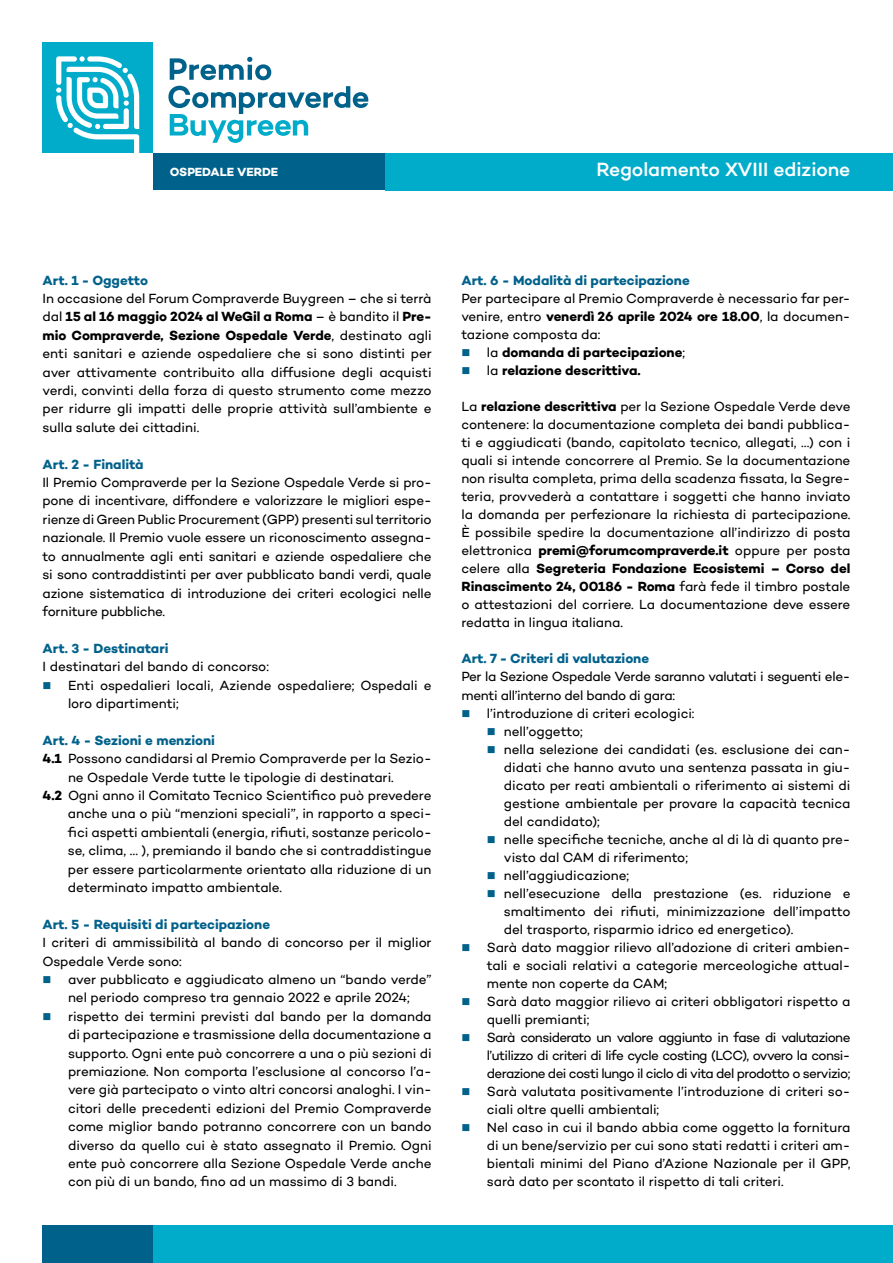
<style>
.page{position:relative;width:893px;height:1263px;background:#fff}
.page>*{position:absolute;margin:0;border:0;box-sizing:border-box;transform-origin:0 0}
.t1{font:500 19.5px "Campton";letter-spacing:-.005em;color:#fff}
.t2{font:13.5px/18px "Campton";letter-spacing:-.005em;color:#000;text-align:justify}
.t3{font:700 13.5px "Campton";color:#00618b}
.t4{font:700 13.5px "Campton";color:#000}
.t5{font:700 12px "Campton";color:#fff}
.s1{font-weight:700}
.s2{color:#00618b}
.s3{font-weight:400}
</style>
<div class="page">
<div style="left:43px;top:1226px;width:110px;height:37px;background:#00618b"></div>
<div style="left:153px;top:1226px;width:740px;height:37px;background:#00acca"></div>
<div style="left:153px;top:153px;width:233px;height:37px;background:#00618b"></div>
<div style="left:43px;top:43px;width:110px;height:110px;background:#00acca"></div>
<svg style="left:170px;top:57px;width:101px;height:23px"></svg>
<svg style="left:168px;top:86px;width:200px;height:57px"></svg>
<svg style="left:56px;top:56px;width:83px;height:97px"></svg>
<div style="left:386px;top:153px;width:507px;height:37px;background:#00acca"></div>
<p class="t5" style="left:170px;top:164px;width:110px">OSPEDALE VERDE</p>
<h1 class="t1" style="left:596px;top:157px;width:255px">Regolamento XVIII edizione</h1>
<p class="t3" style="left:43px;top:271px;width:107px">Art. 1 - Oggetto</p>
<p class="t2" style="left:43px;top:289px;width:391px;line-height:18.5px">In occasione del Forum Compraverde Buygreen – che si terrà dal <span class="s1">15 al 16 maggio 2024 al WeGil a Roma</span> – è bandito il <span class="s1">Pre&shy;mio Compraverde, Sezione Ospedale Verde</span>, destinato agli enti sanitari e aziende ospedaliere che si sono distinti per aver attivamente contribuito alla diffusione degli acquisti verdi, convinti della forza di questo strumento come mezzo per ridurre gli impatti delle proprie attività sull’ambiente e sulla salute dei cittadini.</p>
<p class="t3" style="left:43px;top:455px;width:103px">Art. 2 - Finalità</p>
<p class="t2" style="left:43px;top:473px;width:391px;line-height:18.5px">Il Premio Compraverde per la Sezione Ospedale Verde si pro&shy;pone di incentivare, diffondere e valorizzare le migliori espe&shy;rienze di Green Public Procurement (GPP) presenti sul territorio nazionale. Il Premio vuole essere un riconoscimento assegna&shy;to annualmente agli enti sanitari e aziende ospedaliere che si sono contraddistinti per aver pubblicato bandi verdi, quale azione sistematica di introduzione dei criteri ecologici nelle forniture pubbliche.</p>
<p class="t3" style="left:43px;top:639px;width:128px">Art. 3 - Destinatari</p>
<p class="t2" style="left:43px;top:657px;width:228px">I destinatari del bando di concorso:</p>
<p class="t2" style="left:68px;top:675px;width:365px;line-height:18.5px;text-indent:-26px"><span class="s2">■</span> Enti ospedalieri locali, Aziende ospedaliere; Ospedali e loro dipartimenti;</p>
<p class="t3" style="left:43px;top:731px;width:174px">Art. 4 - Sezioni e menzioni</p>
<p class="t2" style="left:43px;top:749px;width:391px"><span class="s1">4.1</span> Possono candidarsi al Premio Compraverde per la Sezio-</p>
<p class="t2" style="left:68px;top:768px;width:327px">ne Ospedale Verde tutte le tipologie di destinatari.</p>
<p class="t2" style="left:43px;top:786px;width:391px"><span class="s1">4.2</span> Ogni anno il Comitato Tecnico Scientifico può prevedere</p>
<p class="t2" style="left:68px;top:804px;width:365px">anche una o più “menzioni speciali”, in rapporto a speci-</p>
<p class="t2" style="left:68px;top:823px;width:365px">fici aspetti ambientali (energia, rifiuti, sostanze pericolo-</p>
<p class="t2" style="left:68px;top:841px;width:365px">se, clima, … ), premiando il bando che si contraddistingue</p>
<p class="t2" style="left:68px;top:860px;width:365px">per essere particolarmente orientato alla riduzione di un</p>
<p class="t2" style="left:68px;top:878px;width:216px">determinato impatto ambientale.</p>
<p class="t3" style="left:42px;top:915px;width:229px">Art. 5 - Requisiti di partecipazione</p>
<p class="t2" style="left:42px;top:933px;width:391px;line-height:18.5px">I criteri di ammissibilità al bando di concorso per il miglior<br>Ospedale Verde sono:</p>
<p class="t2" style="left:43px;top:970px;width:391px;line-height:18.5px;text-align:center"><span class="s2">■</span> aver pubblicato e aggiudicato almeno un “bando verde” nel periodo compreso tra gennaio 2022 e aprile 2024;</p>
<p class="t2" style="left:68px;top:1007px;width:365px;line-height:18.5px;text-indent:-26px"><span class="s2">■</span> rispetto dei termini previsti dal bando per la domanda di partecipazione e trasmissione della documentazione a supporto. Ogni ente può concorrere a una o più sezioni di premiazione. Non comporta l’esclusione al concorso l’a&shy;vere già partecipato o vinto altri concorsi analoghi. I vin&shy;citori delle precedenti edizioni del Premio Compraverde come miglior bando potranno concorrere con un bando diverso da quello cui è stato assegnato il Premio. Ogni ente può concorrere alla Sezione Ospedale Verde anche con più di un bando, fino ad un massimo di 3 bandi.</p>
<p class="t3" style="left:461px;top:271px;width:230px">Art. 6 - Modalità di partecipazione</p>
<p class="t2" style="left:461px;top:289px;width:391px">Per partecipare al Premio Compraverde è necessario far per&shy;venire, entro <span class="s1">venerdì 26 aprile 2024 ore 18.00</span>, la documen&shy;tazione composta da:</p>
<p class="t4" style="left:461px;top:344px;width:225px"><span class="s2">■</span> <span class="s3">la</span> domanda di partecipazione<span class="s3">;</span></p>
<p class="t4" style="left:461px;top:362px;width:181px"><span class="s2">■</span> <span class="s3">la</span> relazione descrittiva.</p>
<p class="t2" style="left:461px;top:397px;width:391px">La <span class="s1">relazione descrittiva</span> per la Sezione Ospedale Verde deve contenere: la documentazione completa dei bandi pubblica&shy;ti e aggiudicati (bando, capitolato tecnico, allegati, …) con i quali si intende concorrere al Premio. Se la documentazione non risulta completa, prima della scadenza fissata, la Segre&shy;teria, provvederà a contattare i soggetti che hanno inviato la domanda per perfezionare la richiesta di partecipazione.<br>È possibile spedire la documentazione all’indirizzo di posta elettronica <span class="s1">premi@forumcompraverde.it</span> oppure per posta celere alla <span class="s1">Segreteria Fondazione Ecosistemi – Corso del Rinascimento 24, 00186 - Roma</span> farà fede il timbro postale o attestazioni del corriere. La documentazione deve essere redatta in lingua italiana.</p>
<p class="t3" style="left:461px;top:650px;width:189px">Art. 7 - Criteri di valutazione</p>
<p class="t2" style="left:461px;top:668px;width:391px">Per la Sezione Ospedale Verde saranno valutati i seguenti ele&shy;menti all’interno del bando di gara:</p>
<p class="t2" style="left:461px;top:704px;width:235px"><span class="s2">■</span> l’introduzione di criteri ecologici:</p>
<p class="t2" style="left:487px;top:722px;width:97px"><span class="s2">■</span> nell’oggetto;</p>
<p class="t2" style="left:504px;top:740px;width:348px;text-indent:-17px"><span class="s2">■</span> nella selezione dei candidati (es. esclusione dei can&shy;didati che hanno avuto una sentenza passata in giu&shy;dicato per reati ambientali o riferimento ai sistemi di gestione ambientale per provare la capacità tecnica del candidato);</p>
<p class="t2" style="left:504px;top:830px;width:348px;text-indent:-17px"><span class="s2">■</span> nelle specifiche tecniche, anche al di là di quanto pre&shy;visto dal CAM di riferimento;</p>
<p class="t2" style="left:487px;top:866px;width:144px"><span class="s2">■</span> nell’aggiudicazione;</p>
<p class="t2" style="left:504px;top:884px;width:348px;text-indent:-17px"><span class="s2">■</span> nell’esecuzione della prestazione (es. riduzione e smaltimento dei rifiuti, minimizzazione dell’impatto del trasporto, risparmio idrico ed energetico).</p>
<p class="t2" style="left:487px;top:938px;width:365px;text-indent:-26px"><span class="s2">■</span> Sarà dato maggior rilievo all’adozione di criteri ambien&shy;tali e sociali relativi a categorie merceologiche attual&shy;mente non coperte da CAM;</p>
<p class="t2" style="left:487px;top:992px;width:365px;text-indent:-26px"><span class="s2">■</span> Sarà dato maggior rilievo ai criteri obbligatori rispetto a quelli premianti;</p>
<p class="t2" style="left:487px;top:1028px;width:365px;text-indent:-26px"><span class="s2">■</span> Sarà considerato un valore aggiunto in fase di valutazione l’utilizzo di criteri di life cycle costing (LCC), ovvero la consi&shy;derazione dei costi lungo il ciclo di vita del prodotto o servizio;</p>
<p class="t2" style="left:487px;top:1082px;width:365px;text-indent:-26px"><span class="s2">■</span> Sarà valutata positivamente l’introduzione di criteri so&shy;ciali oltre quelli ambientali;</p>
<p class="t2" style="left:487px;top:1118px;width:365px;text-indent:-26px"><span class="s2">■</span> Nel caso in cui il bando abbia come oggetto la fornitura di un bene/servizio per cui sono stati redatti i criteri am&shy;bientali minimi del Piano d’Azione Nazionale per il GPP, sarà dato per scontato il rispetto di tali criteri.</p>
</div>
